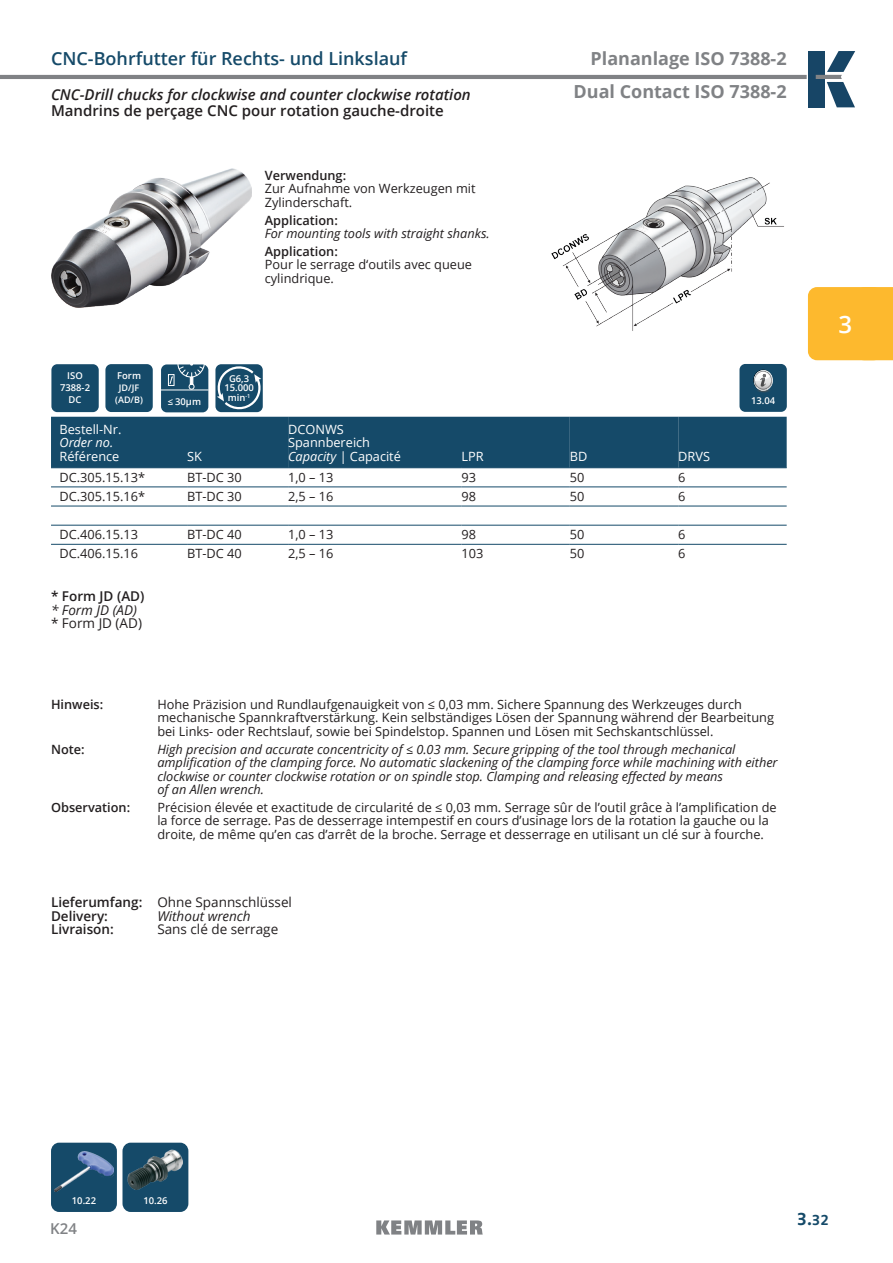
<style>
.page{position:relative;width:893px;height:1263px;background:#fff}
.page>*{position:absolute;margin:0;border:0;box-sizing:border-box;transform-origin:0 0}
.t1{font:600 24px "Open Sans";color:#fff}
.t2{font:700 18px/33px "Open Sans";color:#808285;text-align:right}
.t3{font:600 18px "Open Sans";color:#154a69}
.t4{font:700 18px "Zwo OT";color:#154a69}
.t5{font:italic 600 15px "Open Sans";color:#231f20}
.t6{font:600 15px "Open Sans";color:#231f20}
.t7{font:600 15px "Open Sans";color:#808285}
.t8{font:600 13.5px/13.5px "Open Sans";color:#231f20}
.t9{font:13.5px "Open Sans";color:#231f20}
.t10{font:italic 13.5px "Open Sans";color:#231f20}
.t11{font:12.75px/13.5px "Open Sans";color:#231f20}
.t12{font:italic 12.75px/13.5px "Open Sans";color:#231f20}
.t13{font:12.75px/13.5px "Open Sans";color:#fff}
.t14{font:600 12.75px "Open Sans";color:#231f20}
.t15{font:italic 12.75px "Open Sans";color:#fff}
.t16{font:12px "Open Sans";color:#fff}
.t17{font:600 9.45px/12px "Open Sans";color:#fff;text-align:center}
.t18{font:600 9px/12px "Open Sans";color:#fff;text-align:center}
.s1{font-style:italic}
.s2{font-weight:400}
.s3{font-weight:400;font-size:12px}
.s4{font-size:15px}
</style>
<div class="page">
<div style="left:808px;top:51px;width:16px;height:56px;background:#174566"></div>
<svg style="left:816px;top:51px;width:39px;height:56px"></svg>
<hr style="left:0;top:75px;width:807px;height:4px;background:#808285">
<svg style="left:376px;top:1220px;width:107px;height:14px"></svg>
<svg style="left:876px;top:287px;width:17px;height:73px"></svg>
<div style="left:808px;top:287px;width:74px;height:73px;background:#fdb92e;border-radius:9px"></div>
<div style="left:51px;top:417px;width:736px;height:50px;background:#154a69"></div>
<hr style="left:51px;top:467px;width:136px;height:1px;background:#154a69">
<hr style="left:187px;top:467px;width:101px;height:1px;background:#154a69">
<hr style="left:288px;top:467px;width:173px;height:1px;background:#154a69">
<hr style="left:461px;top:467px;width:109px;height:1px;background:#154a69">
<hr style="left:570px;top:467px;width:108px;height:1px;background:#154a69">
<hr style="left:678px;top:467px;width:109px;height:1px;background:#154a69">
<hr style="left:51px;top:487px;width:136px;height:1px;background:#154a69">
<hr style="left:187px;top:487px;width:101px;height:1px;background:#154a69">
<hr style="left:288px;top:487px;width:173px;height:1px;background:#154a69">
<hr style="left:461px;top:487px;width:109px;height:1px;background:#154a69">
<hr style="left:570px;top:487px;width:108px;height:1px;background:#154a69">
<hr style="left:678px;top:487px;width:109px;height:1px;background:#154a69">
<hr style="left:51px;top:506px;width:136px;height:1px;background:#154a69">
<hr style="left:187px;top:506px;width:101px;height:1px;background:#154a69">
<hr style="left:288px;top:506px;width:173px;height:1px;background:#154a69">
<hr style="left:461px;top:506px;width:109px;height:1px;background:#154a69">
<hr style="left:570px;top:506px;width:108px;height:1px;background:#154a69">
<hr style="left:678px;top:506px;width:109px;height:1px;background:#154a69">
<hr style="left:51px;top:525px;width:136px;height:1px;background:#154a69">
<hr style="left:187px;top:525px;width:101px;height:1px;background:#154a69">
<hr style="left:288px;top:525px;width:173px;height:1px;background:#154a69">
<hr style="left:461px;top:525px;width:109px;height:1px;background:#154a69">
<hr style="left:570px;top:525px;width:108px;height:1px;background:#154a69">
<hr style="left:678px;top:525px;width:109px;height:1px;background:#154a69">
<hr style="left:51px;top:544px;width:136px;height:1px;background:#154a69">
<hr style="left:187px;top:544px;width:101px;height:1px;background:#154a69">
<hr style="left:288px;top:544px;width:173px;height:1px;background:#154a69">
<hr style="left:461px;top:544px;width:109px;height:1px;background:#154a69">
<hr style="left:570px;top:544px;width:108px;height:1px;background:#154a69">
<hr style="left:678px;top:544px;width:109px;height:1px;background:#154a69">
<img style="left:51px;top:168px;width:200px;height:140px">
<img style="left:551px;top:177px;width:235px;height:189px">
<div style="left:51px;top:364px;width:48px;height:48px;background:#154a69;border-radius:6px"></div>
<div style="left:215px;top:364px;width:48px;height:48px;background:#154a69;border-radius:6px"></div>
<svg style="left:215px;top:365px;width:48px;height:45px"></svg>
<div style="left:161px;top:364px;width:47px;height:48px;background:#154a69;border-radius:6px"></div>
<hr style="left:161px;top:390px;width:48px;height:1px;background:#fff">
<div style="left:168px;top:374px;width:6px;height:12px;border:1px solid #fff"></div>
<svg style="left:169px;top:364px;width:36px;height:26px"></svg>
<div style="left:105px;top:364px;width:48px;height:48px;background:#154a69;border-radius:6px"></div>
<div style="left:739px;top:364px;width:48px;height:48px;background:#154a69;border-radius:6px"></div>
<div style="left:754px;top:387px;width:19px;height:6px;background:#1b4b66;border-radius:50%"></div>
<svg style="left:753px;top:369px;width:20px;height:23px"></svg>
<div style="left:51px;top:1143px;width:66px;height:69px;background:#154a69;border-radius:8px"></div>
<div style="left:122px;top:1143px;width:66px;height:69px;background:#154a69;border-radius:8px"></div>
<img style="left:128px;top:1149px;width:55px;height:41px">
<img style="left:55px;top:1151px;width:58px;height:40px">
<h2 class="t3" style="left:51px;top:46px;width:358px">CNC-Bohrfutter für Rechts- und Linkslauf</h2>
<p class="t5" style="left:51px;top:84px;width:421px">CNC-Drill chucks for clockwise and counter clockwise rotation</p>
<p class="t6" style="left:51px;top:100px;width:394px">Mandrins de perçage CNC pour rotation gauche-droite</p>
<p class="t14" style="left:265px;top:166px;width:83px">Verwendung:</p>
<p class="t11" style="left:265px;top:182px;width:212px">Zur Aufnahme von Werkzeugen mit<br>Zylinderschaft.</p>
<p class="t14" style="left:265px;top:211px;width:75px">Application:</p>
<p class="t12" style="left:265px;top:226px;width:226px">For mounting tools with straight shanks.</p>
<p class="t14" style="left:265px;top:242px;width:75px">Application:</p>
<p class="t11" style="left:265px;top:258px;width:209px">Pour le serrage d‘outils avec queue cylindrique.</p>
<p class="t17" style="left:60px;top:370px;width:32px">ISO<br>7388-2<br>DC</p>
<p class="t17" style="left:224px;top:374px;width:31px;line-height:9.4px">G6,3<br>15.000 min<sup>-1</sup></p>
<p class="t17" style="left:117px;top:370px;width:25px">Form</p>
<p class="t18" style="left:115px;top:382px;width:29px">JD/JF (AD/B)</p>
<p class="t17" style="left:168px;top:395px;width:35px">≤ 30µm</p>
<h2 class="t2" style="left:574px;top:41px;width:215px">Plananlage ISO 7388-2<br>Dual Contact ISO 7388-2</h2>
<p class="t17" style="left:751px;top:394px;width:26px">13.04</p>
<p class="t13" style="left:60px;top:422px;width:63px">Bestell-Nr.</p>
<p class="t15" style="left:60px;top:434px;width:55px">Order no.</p>
<p class="t13" style="left:60px;top:449px;width:61px">Référence</p>
<p class="t13" style="left:187px;top:449px;width:16px">SK</p>
<p class="t13" style="left:288px;top:422px;width:114px">DCONWS<br>Spannbereich<br><span class="s1">Capacity |</span> Capacité</p>
<p class="t13" style="left:461px;top:449px;width:24px">LPR</p>
<p class="t13" style="left:570px;top:449px;width:19px">BD</p>
<p class="t13" style="left:678px;top:449px;width:33px">DRVS</p>
<p class="t11" style="left:60px;top:470px;width:87px">DC.305.15.13*</p>
<p class="t11" style="left:187px;top:470px;width:56px">BT-DC 30</p>
<p class="t11" style="left:288px;top:470px;width:47px">1,0 – 13</p>
<p class="t11" style="left:461px;top:470px;width:16px">93</p>
<p class="t11" style="left:570px;top:470px;width:16px">50</p>
<p class="t11" style="left:678px;top:470px;width:9px">6</p>
<p class="t11" style="left:60px;top:489px;width:87px">DC.305.15.16*</p>
<p class="t11" style="left:187px;top:489px;width:56px">BT-DC 30</p>
<p class="t11" style="left:288px;top:489px;width:47px">2,5 – 16</p>
<p class="t11" style="left:461px;top:489px;width:16px">98</p>
<p class="t11" style="left:570px;top:489px;width:16px">50</p>
<p class="t11" style="left:678px;top:489px;width:9px">6</p>
<p class="t11" style="left:60px;top:527px;width:80px">DC.406.15.13</p>
<p class="t11" style="left:187px;top:527px;width:56px">BT-DC 40</p>
<p class="t11" style="left:288px;top:527px;width:47px">1,0 – 13</p>
<p class="t11" style="left:461px;top:527px;width:16px">98</p>
<p class="t11" style="left:570px;top:527px;width:16px">50</p>
<p class="t11" style="left:678px;top:527px;width:9px">6</p>
<p class="t11" style="left:60px;top:547px;width:80px">DC.406.15.16</p>
<p class="t11" style="left:187px;top:547px;width:56px">BT-DC 40</p>
<p class="t11" style="left:288px;top:547px;width:47px">2,5 – 16</p>
<p class="t11" style="left:461px;top:547px;width:23px">103</p>
<p class="t11" style="left:570px;top:547px;width:16px">50</p>
<p class="t11" style="left:678px;top:547px;width:9px">6</p>
<p class="t8" style="left:51px;top:589px;width:95px">* Form JD (AD)</p>
<p class="t10" style="left:51px;top:601px;width:87px">* Form JD (AD)</p>
<p class="t9" style="left:51px;top:614px;width:92px">* Form JD (AD)</p>
<p class="t14" style="left:51px;top:695px;width:54px">Hinweis:</p>
<p class="t11" style="left:157px;top:697px;width:618px">Hohe Präzision und Rundlaufgenauigkeit von ≤ 0,03 mm. Sichere Spannung des Werkzeuges durch mechanische Spannkraftverstärkung. Kein selbständiges Lösen der Spannung während der Bearbeitung bei Links- oder Rechtslauf, sowie bei Spindelstop. Spannen und Lösen mit Sechskantschlüssel.</p>
<p class="t14" style="left:51px;top:740px;width:35px">Note:</p>
<p class="t12" style="left:157px;top:742px;width:622px">High precision and accurate concentricity of ≤ 0.03 mm. Secure gripping of the tool through mechanical amplification of the clamping force. No automatic slackening of the clamping force while machining with either clockwise or counter clockwise rotation or on spindle stop. Clamping and releasing effected by means<br>of an Allen wrench.</p>
<p class="t14" style="left:51px;top:798px;width:81px">Observation:</p>
<p class="t11" style="left:157px;top:800px;width:621px">Précision élevée et exactitude de circularité de ≤ 0,03 mm. Serrage sûr de l’outil grâce à l’amplification de la force de serrage. Pas de desserrage intempestif en cours d’usinage lors de la rotation la gauche ou la droite, de même qu’en cas d’arrêt de la broche. Serrage et desserrage en utilisant un clé sur à fourche.</p>
<p class="t8" style="left:51px;top:895px;width:242px">Lieferumfang: <span class="s2">Ohne Spannschlüssel<br></span>Delivery:</p>
<p class="t10" style="left:157px;top:906px;width:95px">Without wrench</p>
<p class="t8" style="left:51px;top:922px;width:64px">Livraison:</p>
<p class="t9" style="left:157px;top:920px;width:122px">Sans clé de serrage</p>
<h1 class="t1" style="left:838px;top:308px;width:15px">3</h1>
<p class="t16" style="left:75px;top:1192px;width:32px">10.23</p>
<p class="t17" style="left:143px;top:1194px;width:59px">10.26 <span class="s3">10.27</span></p>
<p class="t17" style="left:72px;top:1194px;width:26px">10.22</p>
<p class="t7" style="left:50px;top:1219px;width:28px">K24</p>
<h2 class="t4" style="left:797px;top:1208px;width:34px">3.<span class="s4">32</span></h2>
</div>
